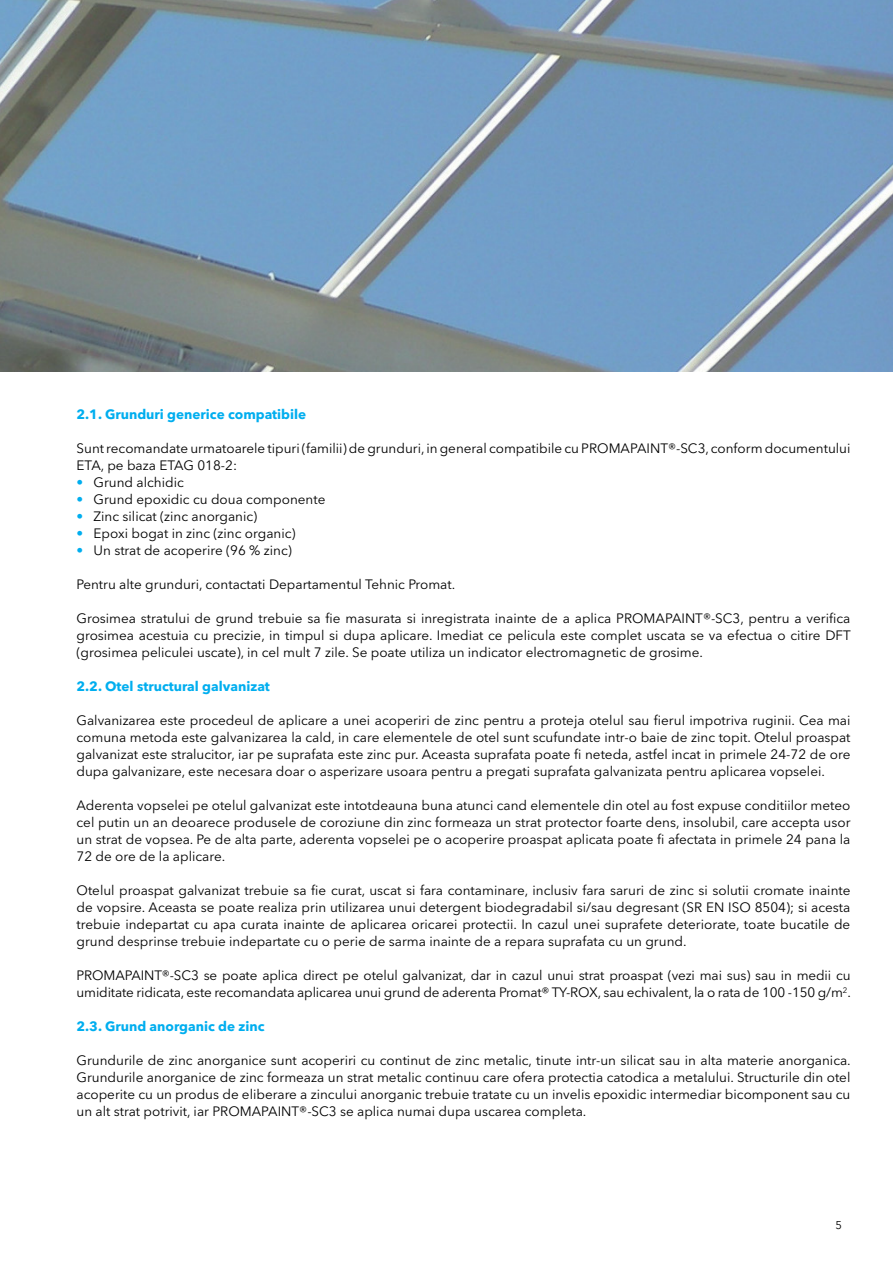
<style>
.page{position:relative;width:893px;height:1263px;background:#fff}
.page>*{position:absolute;margin:0;border:0;box-sizing:border-box;transform-origin:0 0}
.t1{font:13.5px/17px "Avenir Next W1 G";color:#000;text-align:justify}
.t2{font:700 13.5px "Avenir Next W1 G";color:#00aeef}
.t3{font:11.25px "Avenir Next W1 G";color:#000}
.s1{color:#00aeef}
</style>
<div class="page">
<img style="left:0;top:0;width:893px;height:371px">
<p class="t2" style="left:77px;top:406px;width:231px">2.1. Grunduri generice compatibile</p>
<p class="t1" style="left:77px;top:440px;width:775px">Sunt recomandate urmatoarele tipuri (familii) de grunduri, in general compatibile cu PROMAPAINT®-SC3, conform documentului<br>ETA, pe baza ETAG 018-2:</p>
<p class="t1" style="left:77px;top:474px;width:109px"><span class="s1">•</span> Grund alchidic</p>
<p class="t1" style="left:77px;top:491px;width:250px"><span class="s1">•</span> Grund epoxidic cu doua componente</p>
<p class="t1" style="left:77px;top:508px;width:182px"><span class="s1">•</span> Zinc silicat (zinc anorganic)</p>
<p class="t1" style="left:77px;top:525px;width:221px"><span class="s1">•</span> Epoxi bogat in zinc (zinc organic)</p>
<p class="t1" style="left:77px;top:542px;width:217px"><span class="s1">•</span> Un strat de acoperire (96 % zinc)</p>
<p class="t1" style="left:77px;top:576px;width:380px">Pentru alte grunduri, contactati Departamentul Tehnic Promat.</p>
<p class="t1" style="left:77px;top:610px;width:776px">Grosimea stratului de grund trebuie sa fie masurata si inregistrata inainte de a aplica PROMAPAINT®-SC3, pentru a verifica grosimea acestuia cu precizie, in timpul si dupa aplicare. Imediat ce pelicula este complet uscata se va efectua o citire DFT (grosimea peliculei uscate), in cel mult 7 zile. Se poate utiliza un indicator electromagnetic de grosime.</p>
<p class="t2" style="left:77px;top:678px;width:195px">2.2. Otel structural galvanizat</p>
<p class="t1" style="left:77px;top:712px;width:775px">Galvanizarea este procedeul de aplicare a unei acoperiri de zinc pentru a proteja otelul sau fierul impotriva ruginii. Cea mai comuna metoda este galvanizarea la cald, in care elementele de otel sunt scufundate intr-o baie de zinc topit. Otelul proaspat galvanizat este stralucitor, iar pe suprafata este zinc pur. Aceasta suprafata poate fi neteda, astfel incat in primele 24-72 de ore dupa galvanizare, este necesara doar o asperizare usoara pentru a pregati suprafata galvanizata pentru aplicarea vopselei.</p>
<p class="t1" style="left:77px;top:797px;width:775px">Aderenta vopselei pe otelul galvanizat este intotdeauna buna atunci cand elementele din otel au fost expuse conditiilor meteo cel putin un an deoarece produsele de coroziune din zinc formeaza un strat protector foarte dens, insolubil, care accepta usor un strat de vopsea. Pe de alta parte, aderenta vopselei pe o acoperire proaspat aplicata poate fi afectata in primele 24 pana la 72 de ore de la aplicare.</p>
<p class="t1" style="left:77px;top:882px;width:775px">Otelul proaspat galvanizat trebuie sa fie curat, uscat si fara contaminare, inclusiv fara saruri de zinc si solutii cromate inainte de vopsire. Aceasta se poate realiza prin utilizarea unui detergent biodegradabil si/sau degresant (SR EN ISO 8504); si acesta trebuie indepartat cu apa curata inainte de aplicarea oricarei protectii. In cazul unei suprafete deteriorate, toate bucatile de grund desprinse trebuie indepartate cu o perie de sarma inainte de a repara suprafata cu un grund.</p>
<p class="t1" style="left:77px;top:967px;width:776px">PROMAPAINT®-SC3 se poate aplica direct pe otelul galvanizat, dar in cazul unui strat proaspat (vezi mai sus) sau in medii cu umiditate ridicata, este recomandata aplicarea unui grund de aderenta Promat® TY-ROX, sau echivalent, la o rata de 100 -150 g/m<sup>2</sup>.</p>
<p class="t2" style="left:77px;top:1018px;width:190px">2.3. Grund anorganic de zinc</p>
<p class="t1" style="left:77px;top:1052px;width:776px">Grundurile de zinc anorganice sunt acoperiri cu continut de zinc metalic, tinute intr-un silicat sau in alta materie anorganica.<br>Grundurile anorganice de zinc formeaza un strat metalic continuu care ofera protectia catodica a metalului. Structurile din otel acoperite cu un produs de eliberare a zincului anorganic trebuie tratate cu un invelis epoxidic intermediar bicomponent sau cu un alt strat potrivit, iar PROMAPAINT®-SC3 se aplica numai dupa uscarea completa.</p>
<p class="t3" style="left:835px;top:1218px;width:8px">5</p>
</div>
